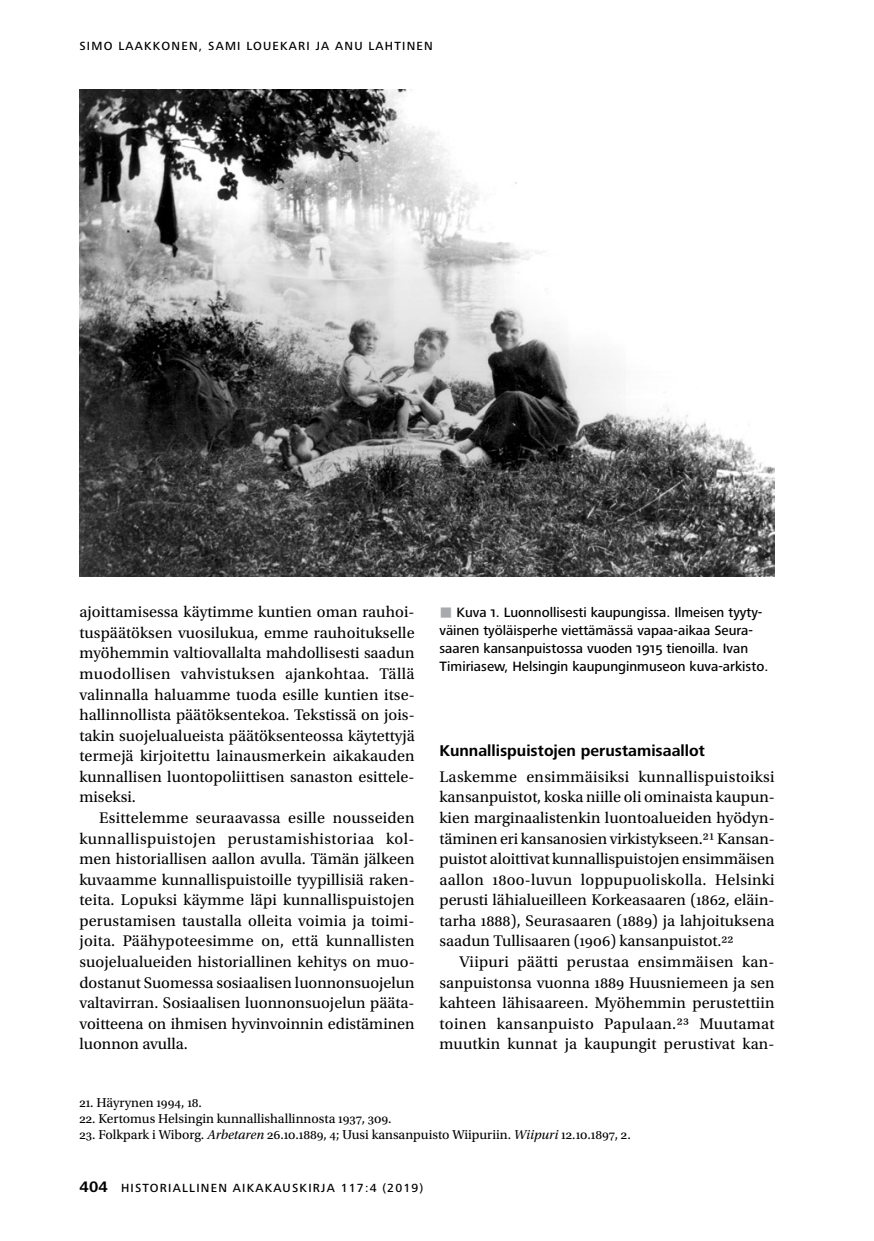
<style>
.page{position:relative;width:874px;height:1241px;background:#fff}
.page>*{position:absolute;margin:0;border:0;box-sizing:border-box;transform-origin:0 0}
.t1{font:16.1px/20.5px "Utopia Std";letter-spacing:.005em;color:#000;text-align:justify}
.t2{font:700 16.1px "Frutiger Next Pro";color:#000}
.t3{font:500 14px/17.8px "Frutiger Next Pro";color:#000}
.t4{font:13.65px "Utopia Std";color:#000}
.t5{font:500 12.25px "Frutiger Next Pro";letter-spacing:.1em;color:#000}
.s1{color:#a7a9ac}
.s2{font-size:16.62px}
.s3{font-style:italic}
.s4{font-weight:700;font-size:15.75px}
</style>
<div class="page">
<img style="left:79px;top:89px;width:695px;height:487px">
<p class="t5" style="left:79px;top:39px;width:354px">SIMO LAAKKONEN, SAMI LOUEKARI JA ANU LAHTINEN</p>
<p class="t1" style="left:79px;top:602px;width:336px">ajoittamisessa käytimme kuntien oman rauhoi&shy;tuspäätöksen vuosilukua, emme rauhoitukselle myöhemmin valtiovallalta mahdollisesti saadun muodollisen vahvistuksen ajankohtaa. Tällä valinnalla haluamme tuoda esille kuntien itse&shy;hallinnollista päätöksentekoa. Tekstissä on jois&shy;takin suojelualueista päätöksenteossa käytettyjä termejä kirjoitettu lainausmerkein aikakauden kunnallisen luontopoliittisen sanaston esittele&shy;miseksi.</p>
<p class="t1" style="left:79px;top:807px;width:336px;text-indent:20px">Esittelemme seuraavassa esille nousseiden kunnallispuistojen perustamishistoriaa kol&shy;men historiallisen aallon avulla. Tämän jälkeen kuvaamme kunnallispuistoille tyypillisiä raken&shy;teita. Lopuksi käymme läpi kunnallispuistojen perustamisen taustalla olleita voimia ja toimi&shy;joita. Päähypoteesimme on, että kunnallisten suojelualueiden historiallinen kehitys on muo&shy;dostanut Suomessa sosiaalisen luonnonsuojelun valtavirran. Sosiaalisen luonnonsuojelun pääta&shy;voitteena on ihmisen hyvinvoinnin edistäminen luonnon avulla.</p>
<p class="t3" style="left:439px;top:603px;width:330px"><span class="s1">■</span> Kuva 1. Luonnollisesti kaupungissa. Ilmeisen tyyty&shy;väinen työläisperhe viettämässä vapaa-aikaa Seura&shy;saaren kansanpuistossa vuoden 1915 tienoilla. Ivan Timiriasew, Helsingin kaupunginmuseon kuva-arkisto.</p>
<p class="t2" style="left:439px;top:741px;width:267px">Kunnallispuistojen perustamisaallot</p>
<p class="t1" style="left:439px;top:766px;width:336px">Laskemme ensimmäisiksi kunnallispuistoiksi kansanpuistot, koska niille oli ominaista kaupun&shy;kien marginaalistenkin luontoalueiden hyödyn&shy;täminen eri kansanosien virkistykseen.<span class="s2">21</span> Kansan&shy;puistot aloittivat kunnallispuistojen ensimmäisen aallon 1800-luvun loppupuoliskolla. Helsinki perusti lähialueilleen Korkeasaaren (1862, eläin&shy;tarha 1888), Seurasaaren (1889) ja lahjoituksena saadun Tullisaaren (1906) kansanpuistot.<span class="s2">22</span></p>
<p class="t1" style="left:439px;top:951px;width:336px;text-indent:20px">Viipuri päätti perustaa ensimmäisen kan&shy;sanpuistonsa vuonna 1889 Huusniemeen ja sen kahteen lähisaareen. Myöhemmin perustettiin toinen kansanpuisto Papulaan.<span class="s2">23</span> Muutamat muutkin kunnat ja kaupungit perustivat kan-</p>
<p class="t4" style="left:79px;top:1094px;width:124px">21. Häyrynen 1994, 18.</p>
<p class="t4" style="left:79px;top:1111px;width:313px">22. Kertomus Helsingin kunnallishallinnosta 1937, 309.</p>
<p class="t4" style="left:79px;top:1127px;width:552px">23. Folkpark i Wiborg. <span class="s3">Arbetaren</span> 26.10.1889, 4; Uusi kansanpuisto Wiipuriin. <span class="s3">Wiipuri</span> 12.10.1897, 2.</p>
<p class="t5" style="left:79px;top:1180px;width:345px"><span class="s4">404</span> HISTORIALLINEN AIKAKAUSKIRJA 117:4 (2019)</p>
</div>
